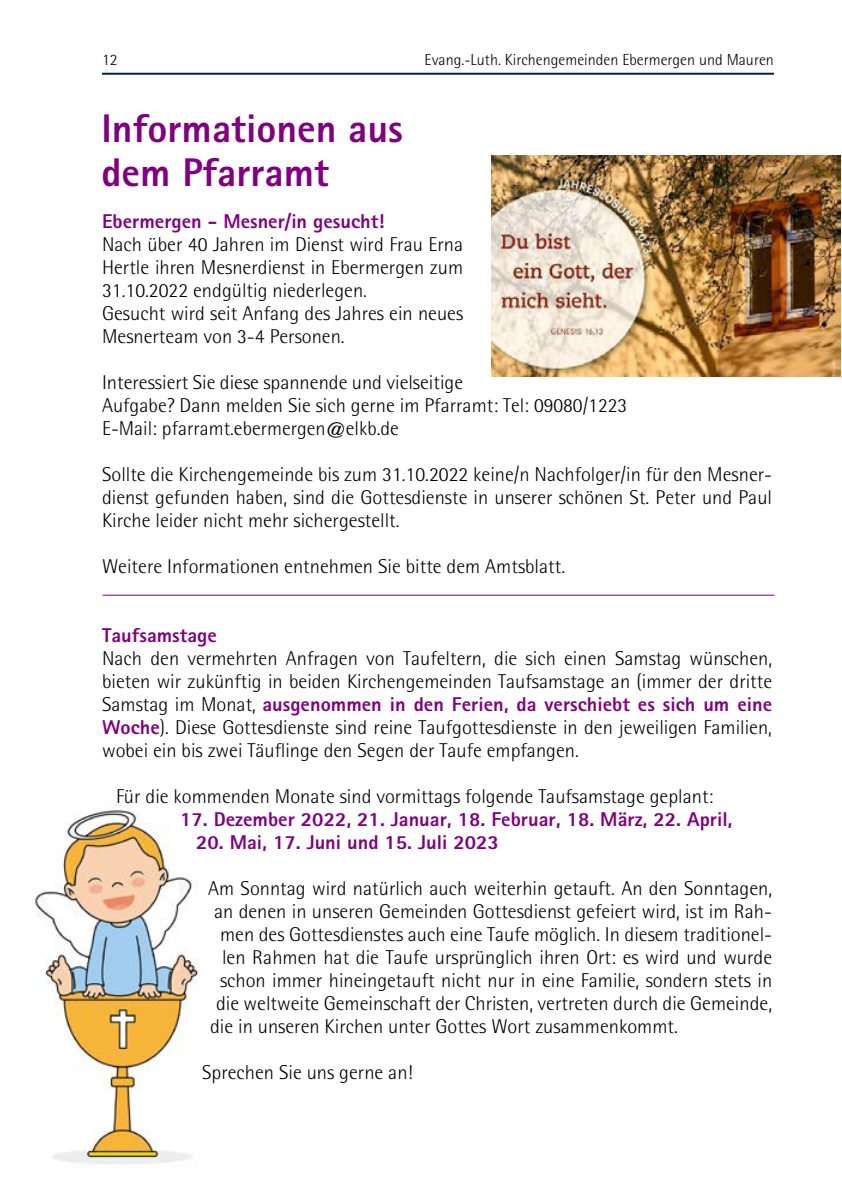
<style>
.page{position:relative;width:842px;height:1191px;background:#fff}
.page>*{position:absolute;margin:0;border:0;box-sizing:border-box;transform-origin:0 0}
.t1{font:800 40px/44px "Rotis Sans Serif";color:#800080}
.t2{font:300 20px/23px "Rotis Semi Sans";color:#000}
.t3{font:800 20px "Rotis Sans Serif";color:#800080}
.t4{font:300 16px "Rotis Semi Sans";color:#000}
.s1{font-family:"Rotis Semi Sans";font-weight:300;color:#000}
.s2{font-family:"Rotis Sans Serif";font-weight:800;color:#800080}
</style>
<div class="page">
<hr style="left:102px;top:73px;width:672px;height:2px;background:#00204d">
<img style="left:35px;top:810px;width:164px;height:355px">
<hr style="left:103px;top:594px;width:671px;height:1px;background:#800080">
<img style="left:492px;top:155px;width:349px;height:221px">
<p class="t4" style="left:102px;top:50px;width:17px">12</p>
<p class="t4" style="left:425px;top:50px;width:351px">Evang.-Luth. Kirchengemeinden Ebermergen und Mauren</p>
<h1 class="t1" style="left:102px;top:106px;width:303px">Informationen aus dem Pfarramt</h1>
<p class="t3" style="left:102px;top:208px;width:284px">Ebermergen - Mesner/in gesucht!</p>
<p class="t2" style="left:102px;top:232px;width:363px">Nach über 40 Jahren im Dienst wird Frau Erna Hertle ihren Mesnerdienst in Ebermergen zum 31.10.2022 endgültig niederlegen.<br>Gesucht wird seit Anfang des Jahres ein neues Mesnerteam von 3-4 Personen.</p>
<p class="t2" style="left:102px;top:370px;width:527px">Interessiert Sie diese spannende und vielseitige<br>Aufgabe? Dann melden Sie sich gerne im Pfarramt: Tel: 09080/1223<br>E-Mail: pfarramt.ebermergen@elkb.de</p>
<p class="t2" style="left:102px;top:462px;width:672px;text-align:justify">Sollte die Kirchengemeinde bis zum 31.10.2022 keine/n Nachfolger/in für den Mesner&shy;dienst gefunden haben, sind die Gottesdienste in unserer schönen St. Peter und Paul Kirche leider nicht mehr sichergestellt.</p>
<p class="t2" style="left:102px;top:554px;width:465px">Weitere Informationen entnehmen Sie bitte dem Amtsblatt.</p>
<p class="t3" style="left:102px;top:622px;width:116px">Taufsamstage</p>
<p class="t2" style="left:102px;top:646px;width:672px">Nach den vermehrten Anfragen von Taufeltern, die sich einen Samstag wünschen, bieten wir zukünftig in beiden Kirchengemeinden Taufsamstage an (immer der dritte</p>
<p class="t3" style="left:102px;top:691px;width:672px"><span class="s1">Samstag im Monat,</span> ausgenommen in den Ferien, da verschiebt es sich um eine</p>
<p class="t2" style="left:102px;top:715px;width:671px"><span class="s2">Woche</span>). Diese Gottesdienste sind reine Taufgottesdienste in den jeweiligen Familien, wobei ein bis zwei Täuflinge den Segen der Taufe empfangen.</p>
<p class="t2" style="left:116px;top:784px;width:599px">Für die kommenden Monate sind vormittags folgende Taufsamstage geplant:</p>
<p class="t3" style="left:180px;top:806px;width:554px">17. Dezember 2022, 21. Januar, 18. Februar, 18. März, 22. April,</p>
<p class="t3" style="left:196px;top:829px;width:304px">20. Mai, 17. Juni und 15. Juli 2023</p>
<p class="t2" style="left:208px;top:876px;width:566px">Am Sonntag wird natürlich auch weiterhin getauft. An den Sonntagen,</p>
<p class="t2" style="left:214px;top:899px;width:560px">an denen in unseren Gemeinden Gottesdienst gefeiert wird, ist im Rah-</p>
<p class="t2" style="left:220px;top:922px;width:554px">men des Gottesdienstes auch eine Taufe möglich. In diesem traditionel-</p>
<p class="t2" style="left:222px;top:945px;width:552px">len Rahmen hat die Taufe ursprünglich ihren Ort: es wird und wurde</p>
<p class="t2" style="left:220px;top:968px;width:554px">schon immer hineingetauft nicht nur in eine Familie, sondern stets in</p>
<p class="t2" style="left:216px;top:991px;width:557px">die weltweite Gemeinschaft der Christen, vertreten durch die Gemeinde,</p>
<p class="t2" style="left:210px;top:1014px;width:469px">die in unseren Kirchen unter Gottes Wort zusammenkommt.</p>
<p class="t2" style="left:202px;top:1060px;width:212px">Sprechen Sie uns gerne an!</p>
</div>
